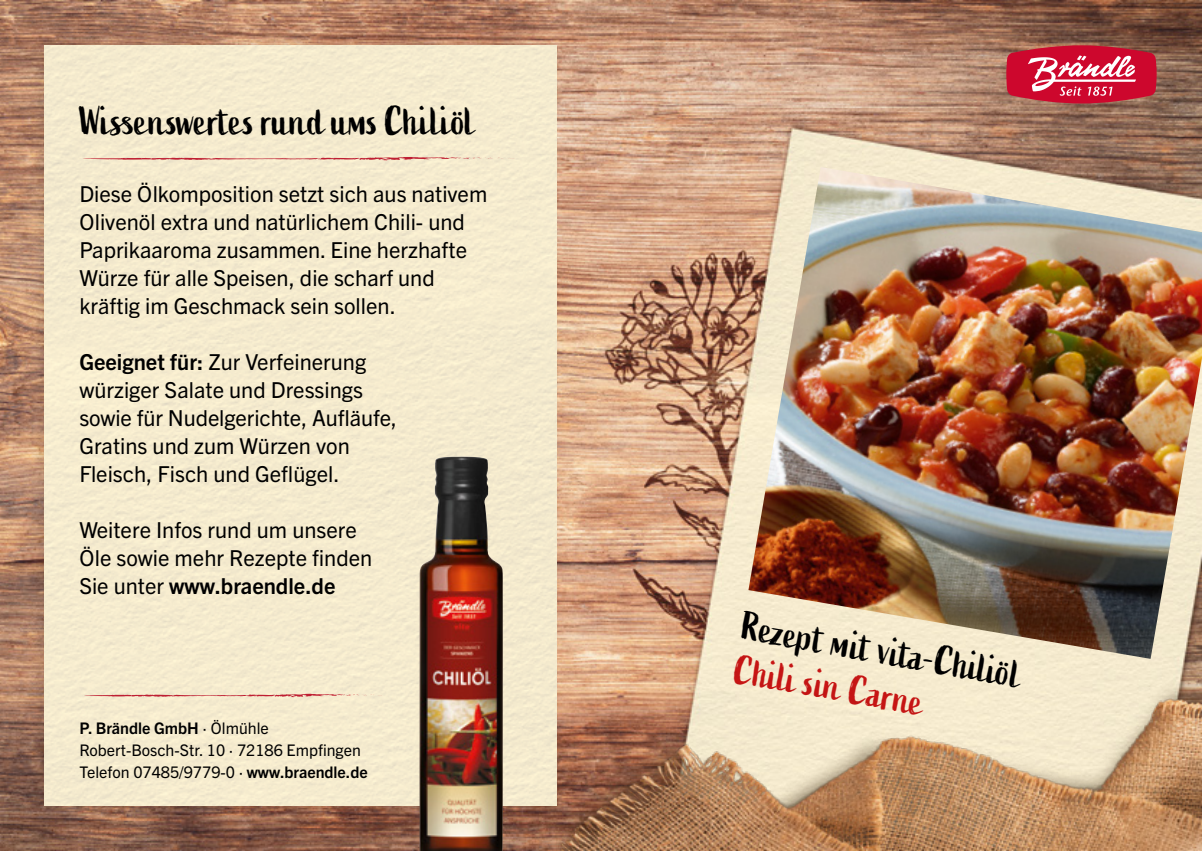
<style>
.page{position:relative;width:1202px;height:851px;background:#fff}
.page>*{position:absolute;margin:0;border:0;box-sizing:border-box;transform-origin:0 0}
.t1{font:40px "Active";letter-spacing:.025em;color:#000}
.t2{font:40px "Active";color:#cd1719}
.t3{font:22px/28px "Trade Gothic Next LT Pro";color:#000}
.t4{font:16px/22px "Trade Gothic Next LT Pro";color:#000}
.s1{font-weight:700}
</style>
<div class="page">
<img style="left:0;top:0;width:1202px;height:850px">
<div style="left:28px;top:35px;width:534px;height:781px;background:#000;opacity:.1"></div>
<div style="left:44px;top:45px;width:513px;height:760px;background:#f5ebce"></div>
<svg style="left:1006px;top:45px;width:151px;height:58px;background:#cf3b53"></svg>
<img style="left:748px;top:167px;width:454px;height:491px">
<img style="left:557px;top:658px;width:645px;height:192px">
<img style="left:419px;top:456px;width:84px;height:394px">
<svg style="left:82px;top:693px;width:300px;height:4px"></svg>
<svg style="left:79px;top:157px;width:436px;height:3px"></svg>
<h1 class="t1" style="left:79px;top:98px;width:397px">Wissenswertes rund ums Chiliöl</h1>
<p class="t3" style="left:79px;top:178px;width:409px">Diese Ölkomposition setzt sich aus nativem Olivenöl extra und natürlichem Chili- und Paprikaaroma zusammen. Eine herzhafte Würze für alle Speisen, die scharf und kräftig im Geschmack sein sollen.</p>
<p class="t3" style="left:79px;top:346px;width:319px"><span class="s1">Geeignet für:</span> Zur Verfeinerung würziger Salate und Dressings sowie für Nudelgerichte, Aufläufe,<br>Gratins und zum Würzen von<br>Fleisch, Fisch und Geflügel.</p>
<p class="t3" style="left:79px;top:514px;width:294px">Weitere Infos rund um unsere<br>Öle sowie mehr Rezepte finden<br>Sie unter <span class="s1">www.braendle.de</span></p>
<p class="t4" style="left:79px;top:715px;width:290px"><span class="s1">P. Brändle GmbH</span> · Ölmühle<br>Robert-Bosch-Str. 10 · 72186 Empfingen<br>Telefon 07485/9779-0 · <span class="s1">www.braendle.de</span></p>
<h1 class="t1" style="left:746px;top:602px;width:284px;rotate:10deg">Rezept mit vita-Chiliöl</h1>
<h1 class="t2" style="left:739px;top:646px;width:192px;rotate:10deg">Chili sin Carne</h1>
</div>
